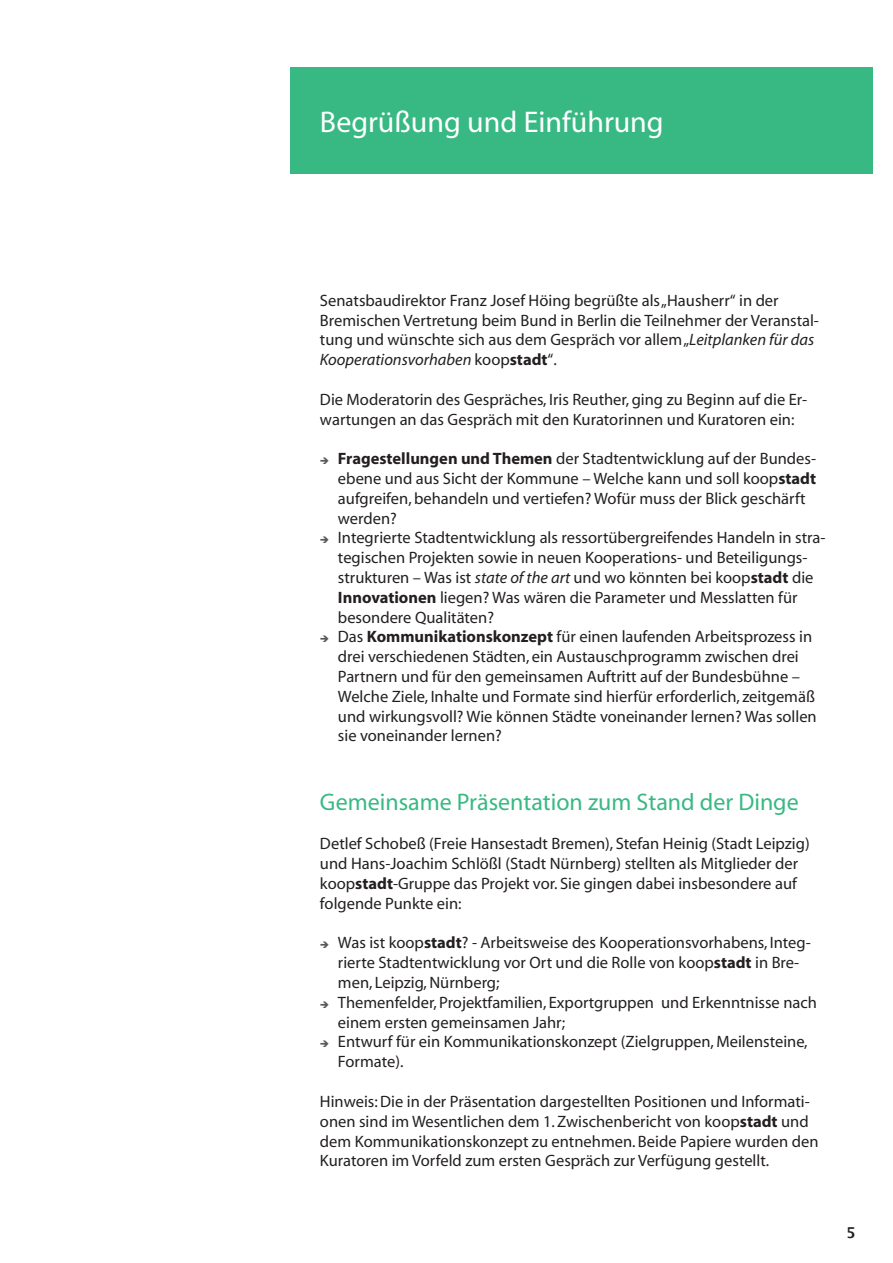
<style>
.page{position:relative;width:893px;height:1263px;background:#fff}
.page>*{position:absolute;margin:0;border:0;box-sizing:border-box;transform-origin:0 0}
.t1{font:30px "Myriad";color:#fff}
.t2{font:24px "Myriad";color:#38b983}
.t3{font:16.5px/19.8px "Myriad";color:#231f20}
.t4{font:600 15px "Lucida Sans";color:#231f20}
.s1{font-style:italic}
.s2{font-weight:700}
</style>
<div class="page">
<div style="left:290px;top:67px;width:583px;height:106px;background:#38b983"></div>
<h1 class="t1" style="left:320px;top:107px;width:345px">Begrüßung und Einführung</h1>
<p class="t3" style="left:320px;top:291px;width:501px">Senatsbaudirektor Franz Josef Höing begrüßte als „Hausherr“ in der Bremischen Vertretung beim Bund in Berlin die Teilnehmer der Veranstal&shy;tung und wünschte sich aus dem Gespräch vor allem „<span class="s1">Leitplanken für das Kooperationsvorhaben</span> koop<span class="s2">stadt</span>“.</p>
<p class="t3" style="left:320px;top:390px;width:489px">Die Moderatorin des Gespräches, Iris Reuther, ging zu Beginn auf die Er&shy;wartungen an das Gespräch mit den Kuratorinnen und Kuratoren ein:</p>
<p class="t3" style="left:338px;top:449px;width:489px"><span class="s2">Fragestellungen und Themen</span> der Stadtentwicklung auf der Bundes&shy;ebene und aus Sicht der Kommune – Welche kann und soll koop<span class="s2">stadt </span>aufgreifen, behandeln und vertiefen? Wofür muss der Blick geschärft werden?<br>Integrierte Stadtentwicklung als ressortübergreifendes Handeln in stra&shy;tegischen Projekten sowie in neuen Kooperations- und Beteiligungs&shy;strukturen – Was ist <span class="s1">state of the art</span> und wo könnten bei koop<span class="s2">stadt</span> die <span class="s2">Innovationen</span> liegen? Was wären die Parameter und Messlatten für besondere Qualitäten?<br>Das <span class="s2">Kommunikationskonzept</span> für einen laufenden Arbeitsprozess in drei verschiedenen Städten, ein Austauschprogramm zwischen drei Partnern und für den gemeinsamen Auftritt auf der Bundesbühne – Welche Ziele, Inhalte und Formate sind hierfür erforderlich, zeitgemäß und wirkungsvoll? Wie können Städte voneinander lernen? Was sollen sie voneinander lernen?</p>
<h2 class="t2" style="left:320px;top:790px;width:480px">Gemeinsame Präsentation zum Stand der Dinge</h2>
<p class="t3" style="left:320px;top:835px;width:491px">Detlef Schobeß (Freie Hansestadt Bremen), Stefan Heinig (Stadt Leipzig) und Hans-Joachim Schlößl (Stadt Nürnberg) stellten als Mitglieder der koop<span class="s2">stadt</span>-Gruppe das Projekt vor. Sie gingen dabei insbesondere auf folgende Punkte ein:</p>
<p class="t3" style="left:338px;top:934px;width:481px">Was ist koop<span class="s2">stadt</span>? - Arbeitsweise des Kooperationsvorhabens, Integ&shy;rierte Stadtentwicklung vor Ort und die Rolle von koop<span class="s2">stadt</span> in Bre&shy;men, Leipzig, Nürnberg;<br>Themenfelder, Projektfamilien, Exportgruppen und Erkenntnisse nach einem ersten gemeinsamen Jahr;<br>Entwurf für ein Kommunikationskonzept (Zielgruppen, Meilensteine, Formate).</p>
<p class="t3" style="left:320px;top:1092px;width:500px">Hinweis: Die in der Präsentation dargestellten Positionen und Informati&shy;onen sind im Wesentlichen dem 1. Zwischenbericht von koop<span class="s2">stadt</span> und dem Kommunikationskonzept zu entnehmen. Beide Papiere wurden den Kuratoren im Vorfeld zum ersten Gespräch zur Verfügung gestellt.</p>
<p class="t4" style="left:846px;top:1224px;width:11px">5</p>
</div>
